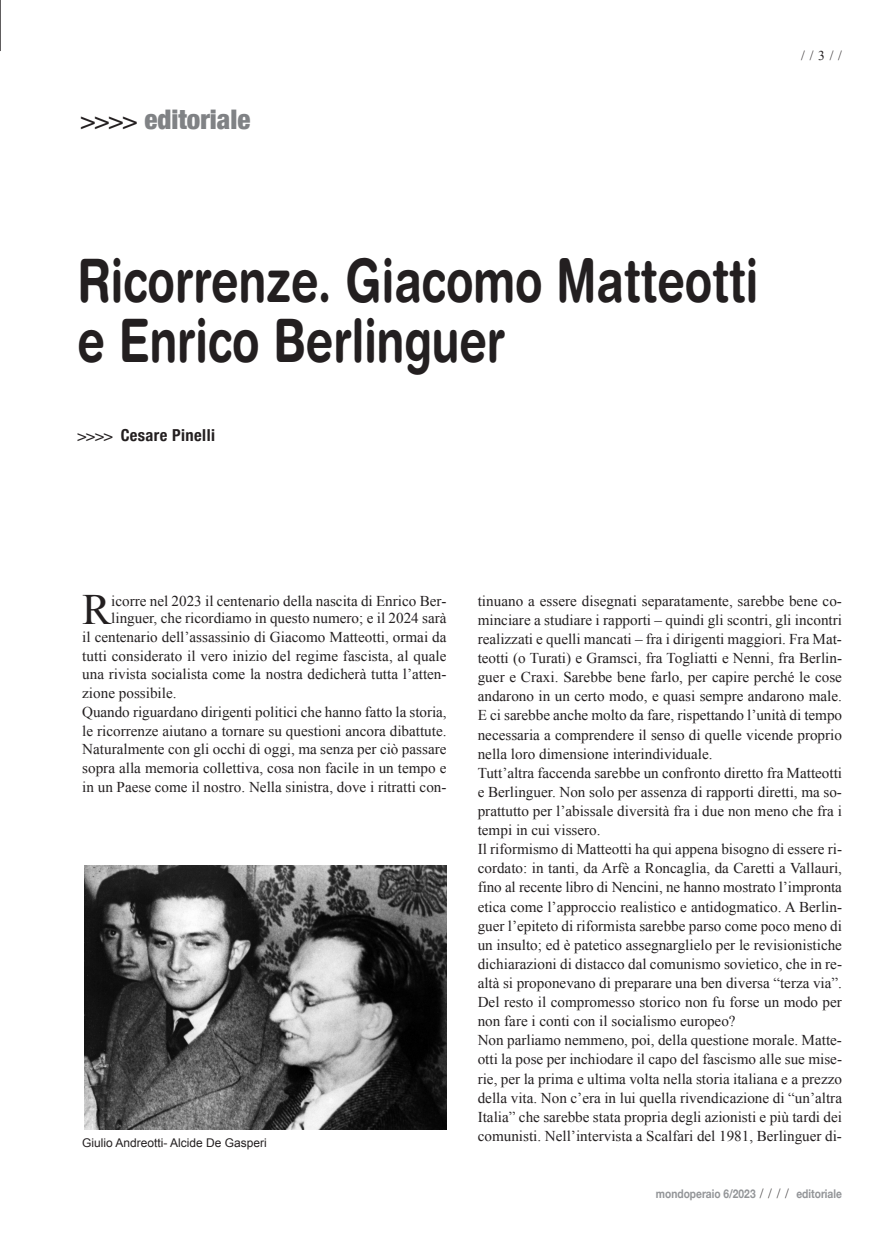
<style>
.page{position:relative;width:893px;height:1242px;background:#fff}
.page>*{position:absolute;margin:0;border:0;box-sizing:border-box;transform-origin:0 0}
.t1{font:700 60px/60px "Helvetica Rounded LT Std";color:#231f20;scale:.75 1}
.t2{font:43.35px "Times New Roman";color:#231f20}
.t3{font:900 condensed 27px "Helvetica Neue";color:#808285}
.t4{font:700 condensed 16.5px "Helvetica Neue";letter-spacing:.025em;color:#231f20}
.t5{font:15px/19px "Times New Roman";color:#231f20}
.t6{font:13.5px "Times New Roman";color:#231f20}
.t7{font:700 12px "Helvetica Neue";color:#939598;scale:.85 1}
.t8{font:12px "Arial";color:#231f20}
.s1{font-family:"Helvetica";font-weight:400;font-stretch:normal;font-size:24px;color:#231f20}
.s2{font-family:"Helvetica";font-weight:400;font-stretch:normal;font-size:15px}
.s3{font-family:"Times New Roman";font-weight:400;font-size:13.5px;color:#231f20}
</style>
<div class="page">
<hr style="left:0;top:0;width:1px;height:51px;background:#231f20">
<img style="left:85px;top:865px;width:361px;height:264px">
<h3 class="t3" style="left:81px;top:103px;width:171px"><span class="s1">&gt;&gt;&gt;&gt;</span> editoriale</h3>
<p class="t6" style="left:801px;top:48px;width:42px">/ / 3 / /</p>
<h1 class="t1" style="left:78px;top:255px;width:909px">Ricorrenze. Giacomo Matteotti e Enrico Berlinguer</h1>
<p class="t4" style="left:78px;top:425px;width:139px"><span class="s2">&gt;&gt;&gt;&gt;</span> Cesare Pinelli</p>
<h2 class="t2" style="left:82px;top:586px;width:31px">R</h2>
<p class="t5" style="left:111px;top:592px;width:337px;line-height:17.4px">icorre nel 2023 il centenario della nascita di Enrico Ber&shy;linguer, che ricordiamo in questo numero; e il 2024 sarà</p>
<p class="t5" style="left:82px;top:627px;width:366px">il centenario dell’assassinio di Giacomo Matteotti, ormai da tutti considerato il vero inizio del regime fascista, al quale una rivista socialista come la nostra dedicherà tutta l’atten&shy;zione possibile.<br>Quando riguardano dirigenti politici che hanno fatto la storia, le ricorrenze aiutano a tornare su questioni ancora dibattute.<br>Naturalmente con gli occhi di oggi, ma senza per ciò passare sopra alla memoria collettiva, cosa non facile in un tempo e in un Paese come il nostro. Nella sinistra, dove i ritratti con-</p>
<p class="t8" style="left:82px;top:1136px;width:186px">Giulio Andreotti- Alcide De Gasperi</p>
<p class="t5" style="left:478px;top:591px;width:366px">tinuano a essere disegnati separatamente, sarebbe bene co&shy;minciare a studiare i rapporti – quindi gli scontri, gli incontri realizzati e quelli mancati – fra i dirigenti maggiori. Fra Mat&shy;teotti (o Turati) e Gramsci, fra Togliatti e Nenni, fra Berlin&shy;guer e Craxi. Sarebbe bene farlo, per capire perché le cose andarono in un certo modo, e quasi sempre andarono male.<br>E ci sarebbe anche molto da fare, rispettando l’unità di tempo necessaria a comprendere il senso di quelle vicende proprio nella loro dimensione interindividuale.<br>Tutt’altra faccenda sarebbe un confronto diretto fra Matteotti e Berlinguer. Non solo per assenza di rapporti diretti, ma so&shy;prattutto per l’abissale diversità fra i due non meno che fra i tempi in cui vissero.<br>Il riformismo di Matteotti ha qui appena bisogno di essere ri&shy;cordato: in tanti, da Arfè a Roncaglia, da Caretti a Vallauri, fino al recente libro di Nencini, ne hanno mostrato l’impronta etica come l’approccio realistico e antidogmatico. A Berlin&shy;guer l’epiteto di riformista sarebbe parso come poco meno di un insulto; ed è patetico assegnarglielo per le revisionistiche dichiarazioni di distacco dal comunismo sovietico, che in re&shy;altà si proponevano di preparare una ben diversa “terza via”.<br>Del resto il compromesso storico non fu forse un modo per non fare i conti con il socialismo europeo?<br>Non parliamo nemmeno, poi, della questione morale. Matte&shy;otti la pose per inchiodare il capo del fascismo alle sue mise&shy;rie, per la prima e ultima volta nella storia italiana e a prezzo della vita. Non c’era in lui quella rivendicazione di “un’altra Italia” che sarebbe stata propria degli azionisti e più tardi dei comunisti. Nell’intervista a Scalfari del 1981, Berlinguer di-</p>
<p class="t7" style="left:656px;top:1186px;width:220px">mondoperaio 6/2023 <span class="s3">/ / / /</span> editoriale</p>
</div>
